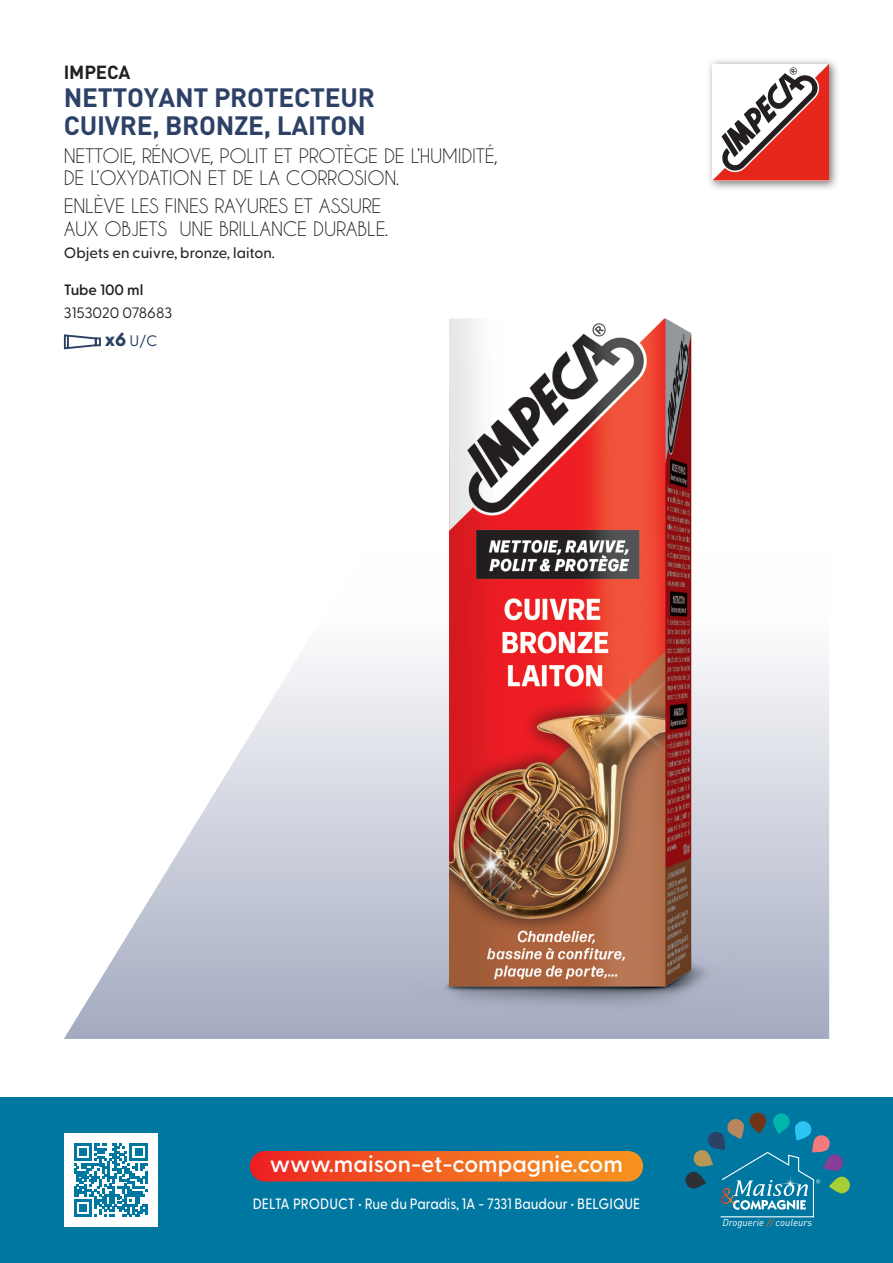
<style>
.page{position:relative;width:893px;height:1263px;background:#fff}
.page>*{position:absolute;margin:0;border:0;box-sizing:border-box;transform-origin:0 0}
.Nom_produit-Entretie{font:700 26.25px/28.2px "DINOTF";letter-spacing:-.01em;color:#2d4166}
.t1{font:600 23.4px "Greycliff CF";color:#fff}
.FonctionProduit{font:18.75px/22.5px "Caviar Dreams";letter-spacing:-.01em;color:#231f20}
.Marque{font:700 18.75px "DINOTF";letter-spacing:-.01em;color:#231f20}
.Unités-Renovateur{font:15.3px "Greycliff CF";color:#2d4166}
.t2{font:500 15px "Greycliff CF";color:#fff;scale:.9 1}
.DestinationProduit{font:500 15px "Greycliff CF";color:#231f20}
.EAN{font:15px "Greycliff CF";color:#231f20;scale:1.04 1}
.Contenant{font:600 15px "Greycliff CF";color:#231f20}
.t3{font:italic 9.9px "DINOTF";color:#fff}
.s1{font-weight:800;font-size:19.05px}
</style>
<div class="page">
<div style="left:0;top:1097px;width:893px;height:166px;background:#0077a1"></div>
<svg style="left:685px;top:1112px;width:165px;height:106px"></svg>
<div style="left:64px;top:1133px;width:94px;height:94px;background:#fff"></div>
<svg style="left:74px;top:1143px;width:73px;height:74px"></svg>
<div style="left:250px;top:1151px;width:393px;height:30px;background:linear-gradient(to right,#ee2823,#f79b1f);border-radius:15px"></div>
<svg style="left:64px;top:657px;width:765px;height:382px"></svg>
<div style="left:394px;top:1002px;width:346px;height:37px;background:#a7adc2"></div>
<img style="left:394px;top:318px;width:346px;height:684px">
<div style="left:706px;top:57px;width:134px;height:134px;background:#231f20;opacity:.6"></div>
<svg style="left:712px;top:64px;width:117px;height:116px"></svg>
<div style="left:95px;top:337px;width:6px;height:9px;border:2px solid #2d4166"></div>
<svg style="left:64px;top:334px;width:36px;height:15px"></svg>
<p class="Marque" style="left:64px;top:60px;width:68px">IMPECA</p>
<p class="Nom_produit-Entretie" style="left:64px;top:82px;width:313px">NETTOYANT PROTECTEUR<br>CUIVRE, BRONZE, LAITON</p>
<p class="FonctionProduit" style="left:64px;top:144px;width:436px">NETTOIE, RÉNOVE, POLIT ET PROTÈGE DE L’HUMIDITÉ,<br>DE L’OXYDATION ET DE LA CORROSION.</p>
<p class="FonctionProduit" style="left:64px;top:194px;width:326px">ENLÈVE LES FINES RAYURES ET ASSURE<br>AUX OBJETS UNE BRILLANCE DURABLE.</p>
<p class="DestinationProduit" style="left:64px;top:241px;width:213px">Objets en cuivre, bronze, laiton.</p>
<p class="Contenant" style="left:64px;top:278px;width:81px">Tube 100 ml</p>
<p class="EAN" style="left:64px;top:302px;width:106px">3153020 078683</p>
<p class="Unités-Renovateur" style="left:105px;top:330px;width:54px"><span class="s1">x6</span> U/C</p>
<p class="t1" style="left:270px;top:1146px;width:355px">www.maison-et-compagnie.com</p>
<p class="t2" style="left:253px;top:1192px;width:432px">DELTA PRODUCT • Rue du Paradis, 1A - 7331 Baudour • BELGIQUE</p>
<p class="t3" style="left:722px;top:1217px;width:91px">Droguerie // couleurs</p>
</div>
